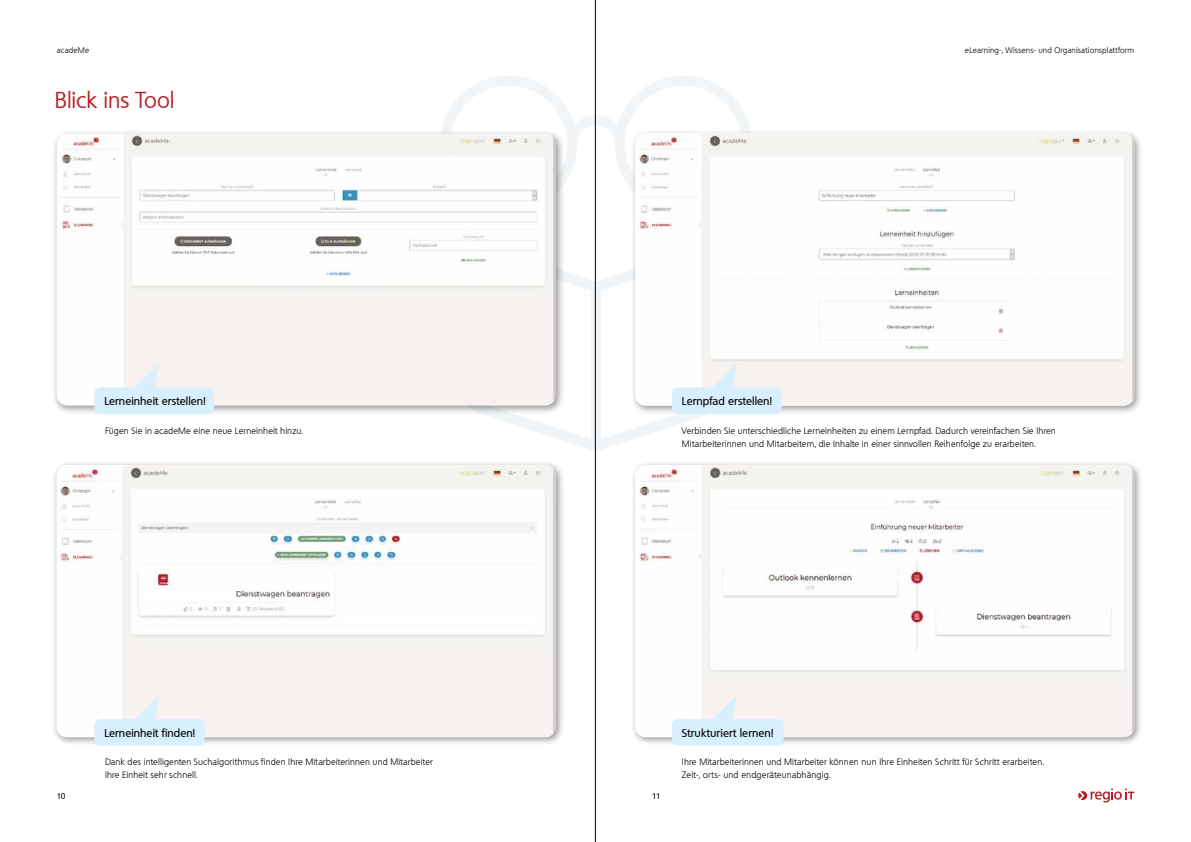
<style>
.page{position:relative;width:1191px;height:842px;background:#fff}
.page>*{position:absolute;margin:0;border:0;box-sizing:border-box;transform-origin:0 0}
.t1{font:22px "Quebec";letter-spacing:-.005em;color:#b61f29}
.t2{font:500 11px "Quebec";letter-spacing:.005em;color:#000}
.t3{font:300 9px/13px "Quebec";letter-spacing:.01em;color:#000}
.t4{font:300 8px "Quebec";letter-spacing:.015em;color:#000}
.t5{font:500 8px "Quebec";color:#000}
</style>
<div class="page">
<svg style="left:442px;top:75px;width:308px;height:377px"></svg>
<div style="left:630px;top:129px;width:513px;height:286px;background:#000;opacity:.4"></div>
<img style="left:635px;top:133px;width:499px;height:273px">
<div style="left:630px;top:461px;width:513px;height:285px;background:#000;opacity:.4"></div>
<img style="left:635px;top:465px;width:499px;height:272px">
<div style="left:52px;top:129px;width:512px;height:286px;background:#000;opacity:.4"></div>
<img style="left:57px;top:133px;width:499px;height:273px">
<svg style="left:94px;top:363px;width:120px;height:51px"></svg>
<div style="left:52px;top:461px;width:512px;height:285px;background:#000;opacity:.4"></div>
<img style="left:57px;top:465px;width:499px;height:272px">
<svg style="left:94px;top:695px;width:110px;height:51px"></svg>
<svg style="left:672px;top:695px;width:111px;height:51px"></svg>
<svg style="left:672px;top:363px;width:109px;height:51px"></svg>
<svg style="left:1078px;top:788px;width:56px;height:14px"></svg>
<hr style="left:595px;top:0;width:1px;height:842px;background:#000">
<p class="t4" style="left:57px;top:45px;width:34px">acadeMe</p>
<p class="t4" style="left:965px;top:45px;width:171px">eLearning-, Wissens- und Organisationsplattform</p>
<h1 class="t1" style="left:55px;top:86px;width:121px">Blick ins Tool</h1>
<p class="t2" style="left:104px;top:394px;width:103px">Lerneinheit erstellen!</p>
<p class="t3" style="left:105px;top:424px;width:199px">Fügen Sie in acadeMe eine neue Lerneinheit hinzu.</p>
<p class="t2" style="left:682px;top:394px;width:91px">Lernpfad erstellen!</p>
<p class="t3" style="left:682px;top:424px;width:375px">Verbinden Sie unterschiedliche Lerneinheiten zu einem Lernpfad. Dadurch vereinfachen Sie Ihren<br>Mitarbeiterinnen und Mitarbeitern, die Inhalte in einer sinnvollen Reihenfolge zu erarbeiten.</p>
<p class="t2" style="left:104px;top:726px;width:92px">Lerneinheit finden!</p>
<p class="t2" style="left:682px;top:726px;width:93px">Strukturiert lernen!</p>
<p class="t3" style="left:105px;top:756px;width:329px">Dank des intelligenten Suchalgorithmus finden Ihre Mitarbeiterinnen und Mitarbeiter<br>Ihre Einheit sehr schnell.</p>
<p class="t3" style="left:682px;top:756px;width:363px">Ihre Mitarbeiterinnen und Mitarbeiter können nun Ihre Einheiten Schritt für Schritt erarbeiten.<br>Zeit-, orts- und endgeräteunabhängig.</p>
<p class="t5" style="left:57px;top:791px;width:10px">10</p>
<p class="t5" style="left:652px;top:791px;width:10px">11</p>
</div>
